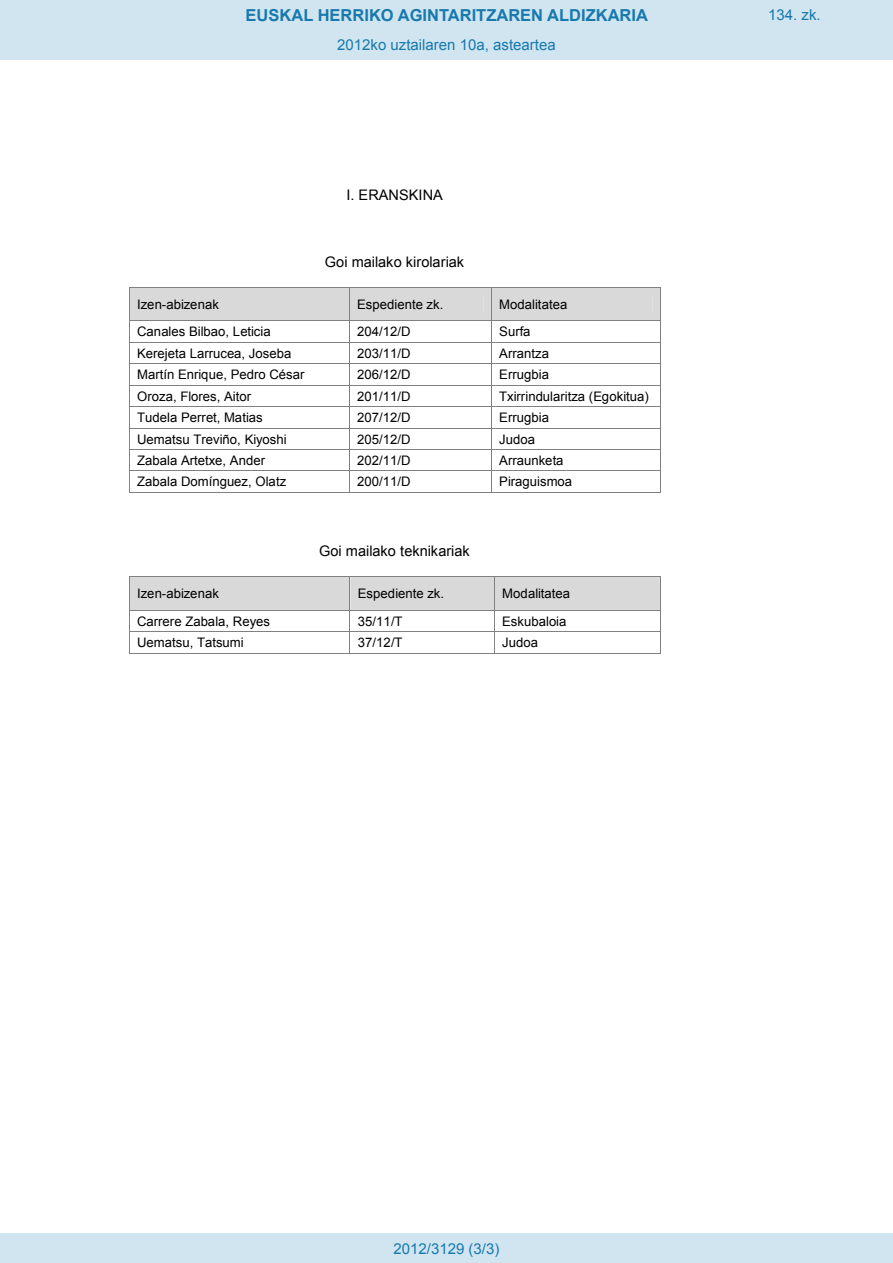
<style>
.page{position:relative;width:893px;height:1263px;background:#fff}
.page>*{position:absolute;margin:0;border:0;box-sizing:border-box;transform-origin:0 0}
.t1{font:700 16.5px "Arial";color:#1879ad}
.Paginacion_Centro{font:15px "Arial";color:#1879ad}
.t2{font:14.55px "Arial";color:#000}
.t3{font:13.2px "Arial";letter-spacing:.005em;color:#000}
</style>
<div class="page">
<svg style="left:129px;top:287px;width:532px;height:206px"></svg>
<svg style="left:129px;top:576px;width:532px;height:78px"></svg>
<div style="left:0;top:0;width:893px;height:60px;background:#d0e5f0"></div>
<div style="left:0;top:1233px;width:893px;height:30px;background:#d0e5f0"></div>
<p class="t1" style="left:246px;top:4px;width:404px">EUSKAL HERRIKO AGINTARITZAREN ALDIZKARIA</p>
<p class="Paginacion_Centro" style="left:768px;top:5px;width:54px">134. zk.</p>
<p class="Paginacion_Centro" style="left:337px;top:35px;width:220px">2012ko uztailaren 10a, asteartea</p>
<p class="t2" style="left:346px;top:185px;width:98px">I. ERANSKINA</p>
<p class="t2" style="left:325px;top:252px;width:141px">Goi mailako kirolariak</p>
<p class="t3" style="left:137px;top:295px;width:83px">Izen-abizenak</p>
<p class="t3" style="left:357px;top:295px;width:88px">Espediente zk.</p>
<p class="t3" style="left:499px;top:295px;width:70px">Modalitatea</p>
<p class="t3" style="left:137px;top:323px;width:135px">Canales Bilbao, Leticia</p>
<p class="t3" style="left:357px;top:323px;width:55px">204/12/D</p>
<p class="t3" style="left:499px;top:323px;width:33px">Surfa</p>
<p class="t3" style="left:137px;top:345px;width:156px">Kerejeta Larrucea, Joseba</p>
<p class="t3" style="left:357px;top:345px;width:55px">203/11/D</p>
<p class="t3" style="left:499px;top:345px;width:51px">Arrantza</p>
<p class="t3" style="left:137px;top:366px;width:169px">Martín Enrique, Pedro César</p>
<p class="t3" style="left:357px;top:366px;width:55px">206/12/D</p>
<p class="t3" style="left:499px;top:366px;width:51px">Errugbia</p>
<p class="t3" style="left:137px;top:387px;width:116px">Oroza, Flores, Aitor</p>
<p class="t3" style="left:357px;top:387px;width:55px">201/11/D</p>
<p class="t3" style="left:499px;top:387px;width:151px">Txirrindularitza (Egokitua)</p>
<p class="t3" style="left:137px;top:409px;width:127px">Tudela Perret, Matias</p>
<p class="t3" style="left:357px;top:409px;width:55px">207/12/D</p>
<p class="t3" style="left:499px;top:409px;width:51px">Errugbia</p>
<p class="t3" style="left:137px;top:430px;width:151px">Uematsu Treviño, Kiyoshi</p>
<p class="t3" style="left:357px;top:430px;width:55px">205/12/D</p>
<p class="t3" style="left:499px;top:430px;width:37px">Judoa</p>
<p class="t3" style="left:137px;top:451px;width:130px">Zabala Artetxe, Ander</p>
<p class="t3" style="left:357px;top:451px;width:55px">202/11/D</p>
<p class="t3" style="left:499px;top:451px;width:66px">Arraunketa</p>
<p class="t3" style="left:137px;top:473px;width:151px">Zabala Domínguez, Olatz</p>
<p class="t3" style="left:357px;top:473px;width:55px">200/11/D</p>
<p class="t3" style="left:499px;top:473px;width:74px">Piraguismoa</p>
<p class="t2" style="left:319px;top:542px;width:152px">Goi mailako teknikariak</p>
<p class="t3" style="left:137px;top:585px;width:83px">Izen-abizenak</p>
<p class="t3" style="left:358px;top:585px;width:88px">Espediente zk.</p>
<p class="t3" style="left:502px;top:585px;width:69px">Modalitatea</p>
<p class="t3" style="left:137px;top:613px;width:134px">Carrere Zabala, Reyes</p>
<p class="t3" style="left:358px;top:613px;width:46px">35/11/T</p>
<p class="t3" style="left:502px;top:613px;width:66px">Eskubaloia</p>
<p class="t3" style="left:137px;top:634px;width:108px">Uematsu, Tatsumi</p>
<p class="t3" style="left:358px;top:634px;width:46px">37/12/T</p>
<p class="t3" style="left:502px;top:634px;width:37px">Judoa</p>
<p class="Paginacion_Centro" style="left:393px;top:1238px;width:107px">2012/3129 (3/3)</p>
</div>
